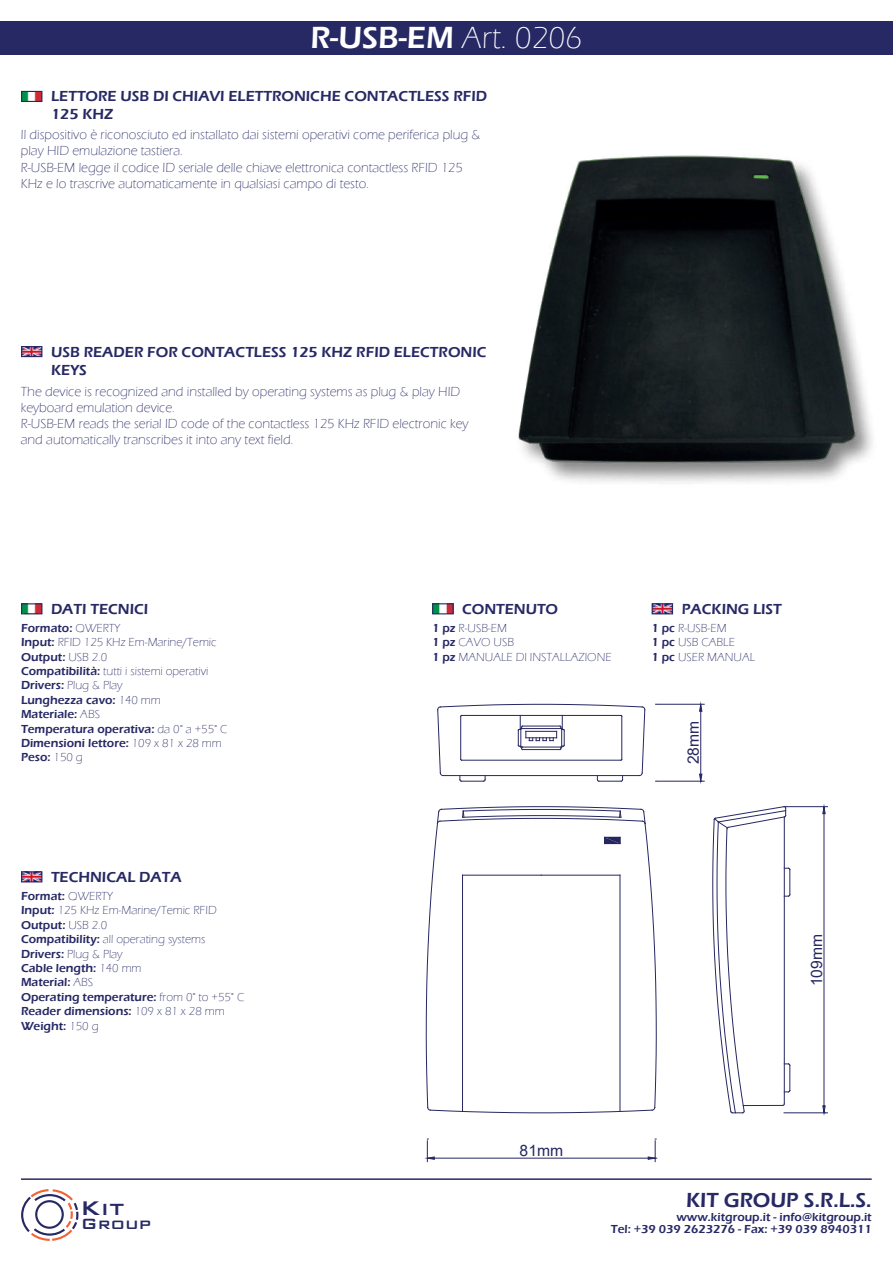
<style>
.page{position:relative;width:893px;height:1263px;background:#fff}
.page>*{position:absolute;margin:0;border:0;box-sizing:border-box;transform-origin:0 0}
.t1{font:600 31.5px "Eras ITC";color:#fff}
.t2{font:500 26.55px "Bank Gothic BT";color:#272965}
.t3{font:600 21px "Eras ITC";color:#272965}
.t4{font:500 19.8px "Bank Gothic BT";color:#272965}
.t5{font:15.75px "Arial";color:#262761}
.t6{font:15.6px "Arial";color:#262761}
.t7{font:600 15px/18px "Eras ITC";color:#272965}
.t8{font:300 13.5px/16.2px "Eras ITC";color:#272965}
.t9{font:600 12px/14.4px "Eras ITC";color:#272965}
.t10{font:300 12px/14.4px "Eras ITC";color:#272965}
.s1{font-weight:300}
.s2{font-weight:600}
</style>
<div class="page">
<div style="left:0;top:21px;width:893px;height:34px;background:#272965"></div>
<img style="left:23px;top:93px;width:17px;height:7px">
<div style="left:21px;top:91px;width:21px;height:11px;border:1px solid #272965"></div>
<img style="left:23px;top:348px;width:17px;height:7px">
<div style="left:21px;top:346px;width:21px;height:11px;border:1px solid #272965"></div>
<img style="left:23px;top:605px;width:17px;height:7px">
<div style="left:21px;top:603px;width:21px;height:11px;border:1px solid #272965"></div>
<img style="left:23px;top:873px;width:17px;height:7px">
<div style="left:21px;top:871px;width:21px;height:11px;border:1px solid #272965"></div>
<img style="left:434px;top:605px;width:18px;height:7px">
<div style="left:432px;top:603px;width:22px;height:11px;border:1px solid #272965"></div>
<img style="left:654px;top:605px;width:17px;height:7px">
<div style="left:652px;top:603px;width:21px;height:11px;border:1px solid #272965"></div>
<img style="left:518px;top:155px;width:355px;height:328px">
<hr style="left:657px;top:704px;width:47px;height:1px;background:#262761">
<hr style="left:657px;top:781px;width:47px;height:1px;background:#262761">
<hr style="left:700px;top:711px;width:1px;height:63px;background:#262761">
<svg style="left:699px;top:702px;width:3px;height:10px"></svg>
<svg style="left:699px;top:774px;width:3px;height:9px"></svg>
<svg style="left:426px;top:806px;width:231px;height:307px"></svg>
<hr style="left:786px;top:806px;width:41px;height:1px;background:#262761">
<hr style="left:786px;top:1112px;width:41px;height:1px;background:#262761">
<hr style="left:824px;top:814px;width:1px;height:292px;background:#262761">
<svg style="left:822px;top:804px;width:4px;height:10px"></svg>
<svg style="left:712px;top:806px;width:79px;height:307px"></svg>
<svg style="left:822px;top:1105px;width:4px;height:10px"></svg>
<hr style="left:434px;top:1158px;width:214px;height:1px;background:#262761">
<svg style="left:425px;top:1139px;width:10px;height:22px"></svg>
<svg style="left:648px;top:1139px;width:9px;height:22px"></svg>
<svg style="left:437px;top:704px;width:208px;height:78px"></svg>
<svg style="left:21px;top:1189px;width:57px;height:52px"></svg>
<hr style="left:21px;top:1178px;width:851px;height:2px;background:#272965">
<h1 class="t1" style="left:310px;top:20px;width:273px">R-USB-EM <span class="s1">Art. 0206</span></h1>
<p class="t7" style="left:51px;top:88px;width:437px">LETTORE USB DI CHIAVI ELETTRONICHE CONTACTLESS RFID<br>125 KHZ</p>
<p class="t8" style="left:21px;top:127px;width:461px">Il dispositivo è riconosciuto ed installato dai sistemi operativi come periferica plug &amp; play HID emulazione tastiera.<br>R-USB-EM legge il codice ID seriale delle chiave elettronica contactless RFID 125<br>KHz e lo trascrive automaticamente in qualsiasi campo di testo.</p>
<p class="t7" style="left:51px;top:343px;width:437px">USB READER FOR CONTACTLESS 125 KHZ RFID ELECTRONIC<br>KEYS</p>
<p class="t8" style="left:21px;top:383px;width:449px">The device is recognized and installed by operating systems as plug &amp; play HID keyboard emulation device.<br>R-USB-EM reads the serial ID code of the contactless 125 KHz RFID electronic key and automatically transcribes it into any text field.</p>
<p class="t7" style="left:51px;top:600px;width:99px">DATI TECNICI</p>
<p class="t9" style="left:21px;top:621px;width:208px">Formato: <span class="s1">QWERTY<br></span>Input: <span class="s1">RFID 125 KHz Em-Marine/Temic<br></span>Output: <span class="s1">USB 2.0<br></span>Compatibilità: <span class="s1">tutti i sistemi operativi<br></span>Drivers: <span class="s1">Plug &amp; Play<br></span>Lunghezza cavo: <span class="s1">140 mm<br></span>Materiale: <span class="s1">ABS<br></span>Temperatura operativa: <span class="s1">da 0° a +55° C<br></span>Dimensioni lettore: <span class="s1">109 x 81 x 28 mm<br></span>Peso: <span class="s1">150 g</span></p>
<p class="t7" style="left:51px;top:868px;width:132px">TECHNICAL DATA</p>
<p class="t9" style="left:21px;top:889px;width:225px">Format: <span class="s1">QWERTY<br></span>Input: <span class="s1">125 KHz Em-Marine/Temic RFID<br></span>Output: <span class="s1">USB 2.0<br></span>Compatibility: <span class="s1">all operating systems<br></span>Drivers: <span class="s1">Plug &amp; Play<br></span>Cable length: <span class="s1">140 mm<br></span>Material: <span class="s1">ABS<br></span>Operating temperature: <span class="s1">from 0° to +55° C<br></span>Reader dimensions: <span class="s1">109 x 81 x 28 mm<br></span>Weight: <span class="s1">150 g</span></p>
<p class="t7" style="left:462px;top:600px;width:98px">CONTENUTO</p>
<p class="t10" style="left:432px;top:621px;width:181px"><span class="s2">1 pz</span> R-USB-EM<br><span class="s2">1 pz</span> CAVO USB<br><span class="s2">1 pz</span> MANUALE DI INSTALLAZIONE</p>
<p class="t7" style="left:682px;top:600px;width:102px">PACKING LIST</p>
<p class="t10" style="left:651px;top:621px;width:105px"><span class="s2">1 pc</span> R-USB-EM<br><span class="s2">1 pc</span> USB CABLE<br><span class="s2">1 pc</span> USER MANUAL</p>
<h3 class="t5" style="left:682px;top:764px;width:45px;rotate:-90deg">28mm</h3>
<h3 class="t6" style="left:520px;top:1140px;width:45px">81mm</h3>
<h3 class="t5" style="left:806px;top:986px;width:54px;rotate:-90deg">109mm</h3>
<h2 class="t2" style="left:80px;top:1193px;width:46px">Kit</h2>
<h3 class="t4" style="left:81px;top:1213px;width:72px">Group</h3>
<h3 class="t3" style="left:686px;top:1188px;width:187px">KIT GROUP S.R.L.S.</h3>
<p class="t9" style="left:611px;top:1211px;width:262px;line-height:12px;text-align:right">www.kitgroup.it - info@kitgroup.it<br>Tel: +39 039 2623276 - Fax: +39 039 8940311</p>
</div>
